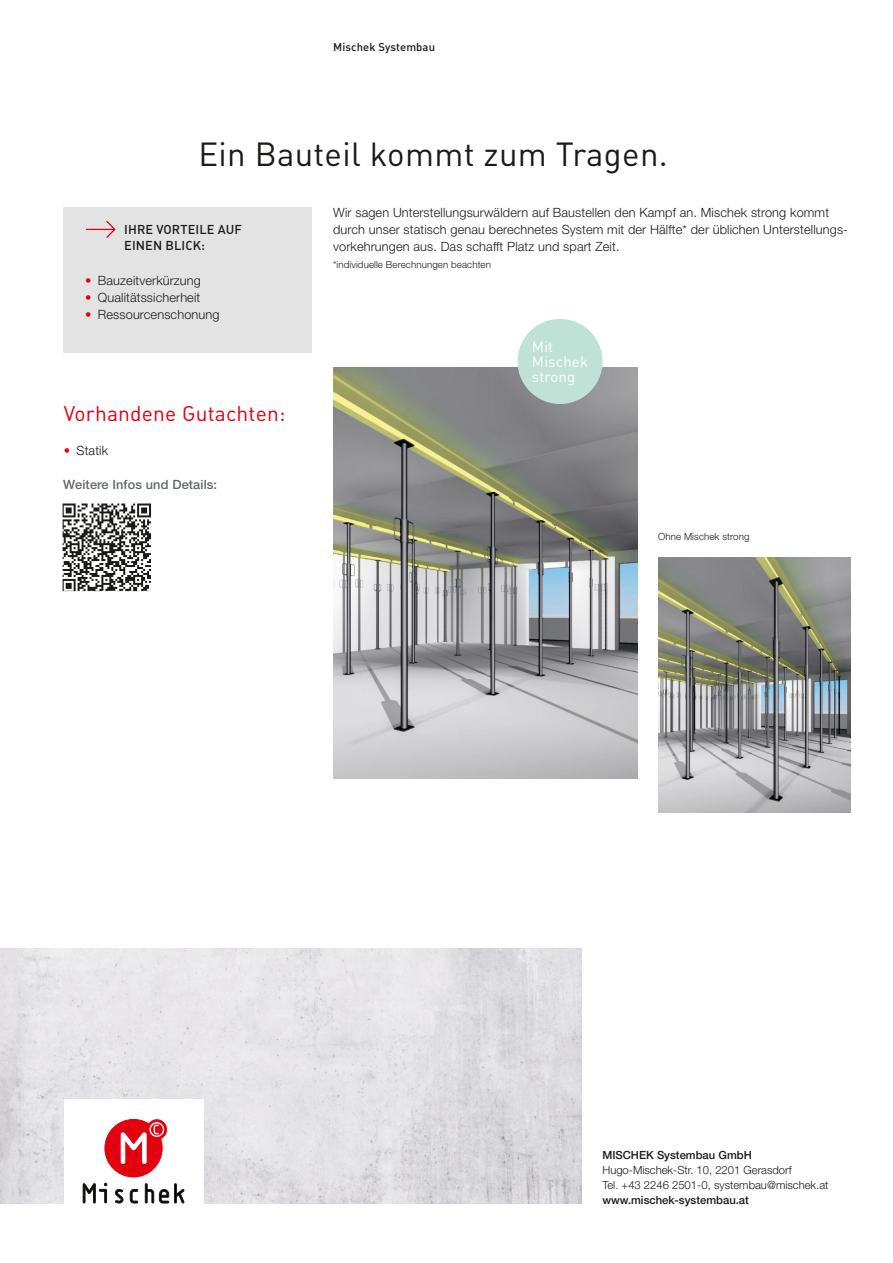
<style>
.page{position:relative;width:893px;height:1263px;background:#fff}
.page>*{position:absolute;margin:0;border:0;box-sizing:border-box;transform-origin:0 0}
.t1{font:33px "DIN Pro";letter-spacing:.01em;color:#1a1a18}
.t2{font:21px "DIN Pro";letter-spacing:.01em;color:#e3000f}
.t3{font:15px/15px "DIN Pro";letter-spacing:.01em;color:#fff}
.t4{font:300 12.75px/17px "Helvetica Neue LT Pro";letter-spacing:.01em;color:#1a1a18}
.t5{font:500 12.75px/16.5px "DIN Pro";letter-spacing:.01em;color:#1a1a18}
.t6{font:500 12.75px "Helvetica Neue LT Pro";letter-spacing:.01em;color:#60676b}
.t7{font:300 11.25px/15px "Helvetica Neue LT Pro";color:#1a1a18}
.t8{font:500 11.25px "Helvetica Neue LT Pro";color:#1a1a18}
.t9{font:500 11.25px "DIN Pro";letter-spacing:.01em;color:#1a1a18}
.t10{font:300 9.75px "Helvetica Neue LT Pro";letter-spacing:.01em;color:#1a1a18}
.s1{color:#e3000f}
</style>
<div class="page">
<img style="left:333px;top:367px;width:304px;height:411px">
<img style="left:658px;top:557px;width:192px;height:255px">
<img style="left:0;top:948px;width:581px;height:255px">
<div style="left:64px;top:1099px;width:139px;height:116px;background:#fff"></div>
<div style="left:105px;top:1119px;width:57px;height:58px;background:#e3000f;border-radius:50%"></div>
<div style="left:105px;top:1119px;width:58px;height:58px;border:1px solid #e3000f;border-radius:50%"></div>
<svg style="left:147px;top:1120px;width:20px;height:19px"></svg>
<div style="left:147px;top:1119px;width:20px;height:20px;border:1px solid #e3000f;border-radius:50%"></div>
<div style="left:149px;top:1122px;width:15px;height:15px;border:1px solid #fff;border-radius:50%"></div>
<svg style="left:83px;top:1182px;width:24px;height:21px"></svg>
<svg style="left:115px;top:1189px;width:8px;height:14px"></svg>
<svg style="left:130px;top:1189px;width:8px;height:14px"></svg>
<svg style="left:145px;top:1183px;width:39px;height:20px"></svg>
<svg style="left:120px;top:1132px;width:27px;height:32px"></svg>
<svg style="left:154px;top:1125px;width:5px;height:9px"></svg>
<div style="left:64px;top:208px;width:248px;height:145px;background:#e3e3e3"></div>
<svg style="left:86px;top:221px;width:30px;height:17px"></svg>
<svg style="left:63px;top:503px;width:88px;height:88px"></svg>
<div style="left:517px;top:319px;width:86px;height:85px;background:#bfe1d6;border-radius:50%"></div>
<p class="t9" style="left:333px;top:39px;width:104px">Mischek Systembau</p>
<h1 class="t1" style="left:198px;top:131px;width:471px">Ein Bauteil kommt zum Tragen.</h1>
<p class="t4" style="left:333px;top:204px;width:516px">Wir sagen Unterstellungsurwäldern auf Baustellen den Kampf an. Mischek strong kommt durch unser statisch genau berechnetes System mit der Hälfte* der üblichen Unterstellungs&shy;vorkehrungen aus. Das schafft Platz und spart Zeit.</p>
<p class="t10" style="left:333px;top:258px;width:159px">*individuelle Berechnungen beachten</p>
<p class="t5" style="left:124px;top:220px;width:119px">IHRE VORTEILE AUF<br>EINEN BLICK:</p>
<p class="t4" style="left:85px;top:272px;width:117px"><span class="s1">•</span> Bauzeitverkürzung</p>
<p class="t4" style="left:85px;top:289px;width:117px"><span class="s1">•</span> Qualitätssicherheit</p>
<p class="t4" style="left:85px;top:306px;width:136px"><span class="s1">•</span> Ressourcenschonung</p>
<h2 class="t2" style="left:64px;top:399px;width:223px">Vorhandene Gutachten:</h2>
<p class="t4" style="left:64px;top:442px;width:46px"><span class="s1">•</span> Statik</p>
<p class="t6" style="left:63px;top:477px;width:155px">Weitere Infos und Details:</p>
<p class="t3" style="left:532px;top:339px;width:58px">Mit<br>Mischek strong</p>
<p class="t10" style="left:658px;top:530px;width:93px">Ohne Mischek strong</p>
<p class="t8" style="left:602px;top:1148px;width:151px">MISCHEK Systembau GmbH</p>
<p class="t7" style="left:602px;top:1162px;width:228px">Hugo-Mischek-Str. 10, 2201 Gerasdorf<br>Tel. +43 2246 2501-0, systembau@mischek.at</p>
<p class="t8" style="left:602px;top:1193px;width:148px">www.mischek-systembau.at</p>
</div>
